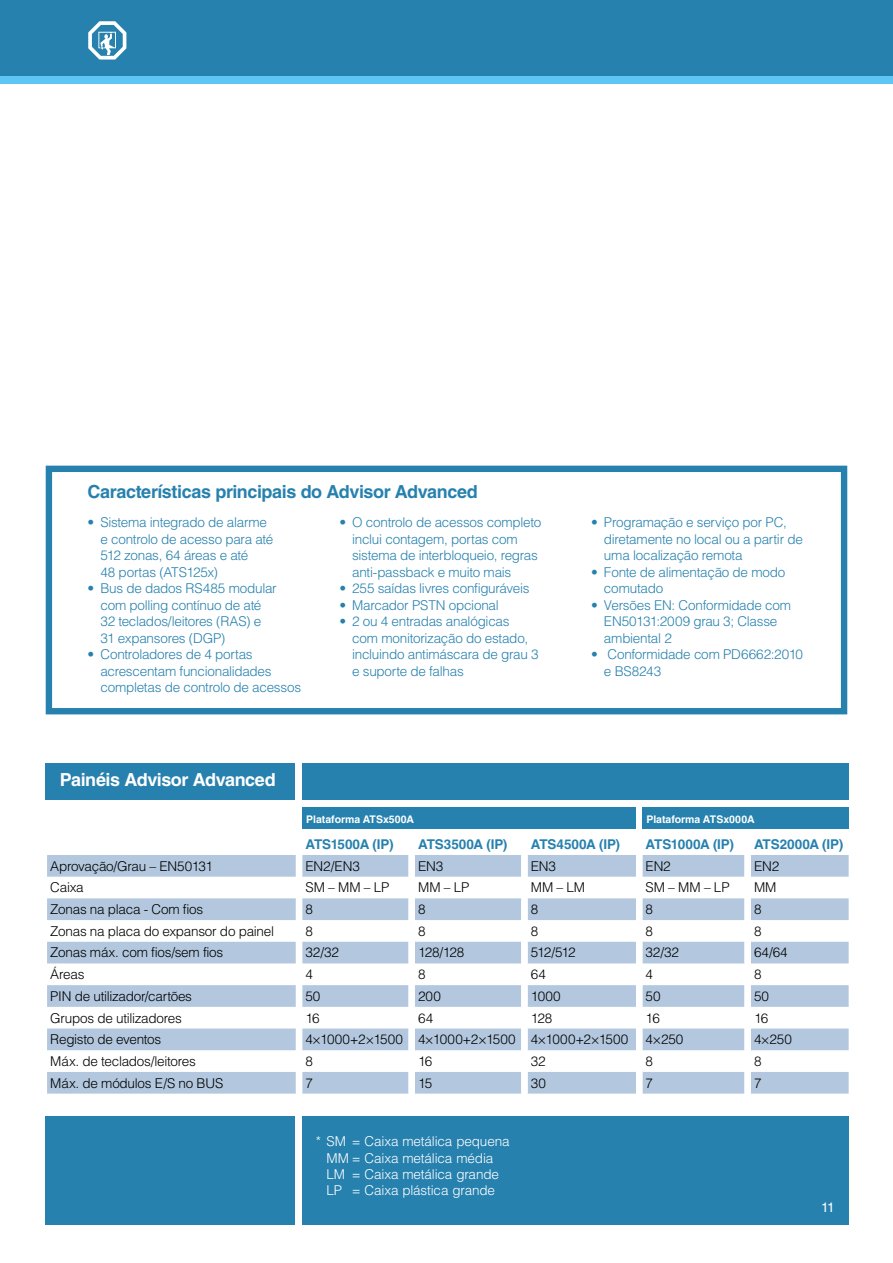
<style>
.page{position:relative;width:893px;height:1263px;background:#fff}
.page>*{position:absolute;margin:0;border:0;box-sizing:border-box;transform-origin:0 0}
.t1{font:700 18px "Helvetica LT Std";letter-spacing:-.025em;color:#2781ae}
.t2{font:700 18px "Helvetica LT Std";letter-spacing:-.025em;color:#fff}
.t3{font:300 13.5px/16.5px "Helvetica LT Std";letter-spacing:-.02em;color:#2781ae}
.t4{font:300 13.5px "Helvetica LT Std";letter-spacing:-.015em;color:#000}
.t5{font:300 13.5px/16.2px "Helvetica LT Std";letter-spacing:-.01em;color:#fff;text-align:center}
.t6{font:700 13.5px "Helvetica LT Std";letter-spacing:-.005em;color:#2781ae}
.t7{font:300 13.5px "Helvetica LT Std";letter-spacing:.01em;color:#000}
.t8{font:13.5px "Helvetica LT Std";color:#fff}
.t9{font:700 10.5px "Helvetica LT Std";color:#fff}
</style>
<div class="page">
<div style="left:46px;top:763px;width:249px;height:36px;background:#2781ae"></div>
<div style="left:302px;top:763px;width:547px;height:36px;background:#2781ae"></div>
<div style="left:46px;top:466px;width:801px;height:248px;border:6px solid #2781ae"></div>
<div style="left:46px;top:1117px;width:249px;height:108px;background:#2781ae"></div>
<div style="left:302px;top:1117px;width:547px;height:108px;background:#2781ae"></div>
<svg style="left:47px;top:855px;width:802px;height:239px;fill:#b3c8de"></svg>
<svg style="left:296px;top:855px;width:455px;height:239px"></svg>
<div style="left:302px;top:808px;width:334px;height:21px;background:#2781ae"></div>
<div style="left:642px;top:808px;width:206px;height:21px;background:#2781ae"></div>
<div style="left:0;top:0;width:893px;height:77px;background:#2781ae"></div>
<div style="left:0;top:77px;width:893px;height:7px;background:#5ec6f2"></div>
<svg style="left:88px;top:21px;width:38px;height:39px"></svg>
<h1 class="t1" style="left:88px;top:480px;width:392px">Características principais do Advisor Advanced</h1>
<p class="t3" style="left:100px;top:514px;width:174px;text-indent:-13px">• Sistema integrado de alarme e controlo de acesso para até<br>512 zonas, 64 áreas e até<br>48 portas (ATS125x)</p>
<p class="t3" style="left:100px;top:580px;width:178px;text-indent:-13px">• Bus de dados RS485 modular com polling contínuo de até<br>32 teclados/leitores (RAS) e<br>31 expansores (DGP)</p>
<p class="t3" style="left:100px;top:646px;width:202px;text-indent:-13px">• Controladores de 4 portas acrescentam funcionalidades completas de controlo de acessos</p>
<p class="t3" style="left:352px;top:514px;width:191px;text-indent:-13px">• O controlo de acessos completo inclui contagem, portas com sistema de interbloqueio, regras anti-passback e muito mais</p>
<p class="t3" style="left:339px;top:580px;width:192px">• 255 saídas livres configuráveis</p>
<p class="t3" style="left:339px;top:597px;width:161px">• Marcador PSTN opcional</p>
<p class="t3" style="left:352px;top:613px;width:188px;text-indent:-13px">• 2 ou 4 entradas analógicas com monitorização do estado, incluindo antimáscara de grau 3 e suporte de falhas</p>
<h1 class="t2" style="left:60px;top:769px;width:217px">Painéis Advisor Advanced</h1>
<p class="t3" style="left:604px;top:514px;width:200px;text-indent:-13px">• Programação e serviço por PC, diretamente no local ou a partir de uma localização remota</p>
<p class="t3" style="left:604px;top:564px;width:183px;text-indent:-13px">• Fonte de alimentação de modo comutado</p>
<p class="t3" style="left:604px;top:597px;width:189px;text-indent:-13px">• Versões EN: Conformidade com<br>EN50131:2009 grau 3; Classe ambiental 2</p>
<p class="t3" style="left:604px;top:646px;width:201px;text-indent:-13px">• Conformidade com PD6662:2010 e BS8243</p>
<p class="t9" style="left:306px;top:812px;width:109px">Plataforma ATSx500A</p>
<p class="t9" style="left:646px;top:812px;width:110px">Plataforma ATSx000A</p>
<p class="t6" style="left:305px;top:836px;width:90px">ATS1500A (IP)</p>
<p class="t6" style="left:418px;top:836px;width:91px">ATS3500A (IP)</p>
<p class="t6" style="left:531px;top:836px;width:91px">ATS4500A (IP)</p>
<p class="t6" style="left:646px;top:836px;width:90px">ATS1000A (IP)</p>
<p class="t6" style="left:754px;top:836px;width:91px">ATS2000A (IP)</p>
<p class="t4" style="left:50px;top:857px;width:164px">Aprovação/Grau – EN50131</p>
<p class="t4" style="left:305px;top:857px;width:56px">EN2/EN3</p>
<p class="t4" style="left:418px;top:857px;width:27px">EN3</p>
<p class="t4" style="left:531px;top:857px;width:27px">EN3</p>
<p class="t4" style="left:646px;top:857px;width:27px">EN2</p>
<p class="t4" style="left:754px;top:857px;width:27px">EN2</p>
<p class="t4" style="left:50px;top:879px;width:35px">Caixa</p>
<p class="t4" style="left:305px;top:879px;width:86px">SM – MM – LP</p>
<p class="t4" style="left:418px;top:879px;width:53px">MM – LP</p>
<p class="t4" style="left:531px;top:879px;width:56px">MM – LM</p>
<p class="t4" style="left:646px;top:879px;width:86px">SM – MM – LP</p>
<p class="t4" style="left:754px;top:879px;width:24px">MM</p>
<p class="t4" style="left:50px;top:901px;width:154px">Zonas na placa - Com fios</p>
<p class="t4" style="left:305px;top:901px;width:9px">8</p>
<p class="t4" style="left:418px;top:901px;width:9px">8</p>
<p class="t4" style="left:531px;top:901px;width:9px">8</p>
<p class="t4" style="left:646px;top:901px;width:9px">8</p>
<p class="t4" style="left:754px;top:901px;width:9px">8</p>
<p class="t4" style="left:50px;top:922px;width:225px">Zonas na placa do expansor do painel</p>
<p class="t4" style="left:305px;top:922px;width:9px">8</p>
<p class="t4" style="left:418px;top:922px;width:9px">8</p>
<p class="t4" style="left:531px;top:922px;width:9px">8</p>
<p class="t4" style="left:646px;top:922px;width:9px">8</p>
<p class="t4" style="left:754px;top:922px;width:9px">8</p>
<p class="t4" style="left:50px;top:944px;width:175px">Zonas máx. com fios/sem fios</p>
<p class="t4" style="left:305px;top:944px;width:35px">32/32</p>
<p class="t4" style="left:418px;top:944px;width:48px">128/128</p>
<p class="t4" style="left:531px;top:944px;width:46px">512/512</p>
<p class="t4" style="left:646px;top:944px;width:35px">32/32</p>
<p class="t4" style="left:754px;top:944px;width:35px">64/64</p>
<p class="t4" style="left:50px;top:966px;width:36px">Áreas</p>
<p class="t4" style="left:305px;top:966px;width:9px">4</p>
<p class="t4" style="left:418px;top:966px;width:9px">8</p>
<p class="t4" style="left:531px;top:966px;width:17px">64</p>
<p class="t4" style="left:646px;top:966px;width:9px">4</p>
<p class="t4" style="left:754px;top:966px;width:9px">8</p>
<p class="t4" style="left:50px;top:988px;width:143px">PIN de utilizador/cartões</p>
<p class="t4" style="left:305px;top:988px;width:17px">50</p>
<p class="t4" style="left:418px;top:988px;width:24px">200</p>
<p class="t4" style="left:531px;top:988px;width:31px">1000</p>
<p class="t4" style="left:646px;top:988px;width:17px">50</p>
<p class="t4" style="left:754px;top:988px;width:17px">50</p>
<p class="t4" style="left:50px;top:1009px;width:133px">Grupos de utilizadores</p>
<p class="t4" style="left:305px;top:1009px;width:16px">16</p>
<p class="t4" style="left:418px;top:1009px;width:17px">64</p>
<p class="t4" style="left:531px;top:1009px;width:23px">128</p>
<p class="t4" style="left:646px;top:1009px;width:16px">16</p>
<p class="t4" style="left:754px;top:1009px;width:16px">16</p>
<p class="t4" style="left:50px;top:1031px;width:113px">Registo de eventos</p>
<p class="t7" style="left:305px;top:1031px;width:324px">4×1000+2×1500 4×1000+2×1500 4×1000+2×1500</p>
<p class="t4" style="left:646px;top:1031px;width:39px">4×250</p>
<p class="t4" style="left:754px;top:1031px;width:39px">4×250</p>
<p class="t4" style="left:50px;top:1053px;width:147px">Máx. de teclados/leitores</p>
<p class="t4" style="left:305px;top:1053px;width:9px">8</p>
<p class="t4" style="left:418px;top:1053px;width:16px">16</p>
<p class="t4" style="left:531px;top:1053px;width:16px">32</p>
<p class="t4" style="left:646px;top:1053px;width:9px">8</p>
<p class="t4" style="left:754px;top:1053px;width:9px">8</p>
<p class="t4" style="left:50px;top:1074px;width:175px">Máx. de módulos E/S no BUS</p>
<p class="t4" style="left:305px;top:1074px;width:9px">7</p>
<p class="t4" style="left:418px;top:1074px;width:16px">15</p>
<p class="t4" style="left:531px;top:1074px;width:17px">30</p>
<p class="t4" style="left:646px;top:1074px;width:9px">7</p>
<p class="t4" style="left:754px;top:1074px;width:9px">7</p>
<p class="t5" style="left:316px;top:1133px;width:195px">* SM = Caixa metálica pequena<br>MM = Caixa metálica média<br>LM = Caixa metálica grande<br>LP = Caixa plástica grande</p>
<p class="t8" style="left:821px;top:1199px;width:15px">11</p>
</div>
